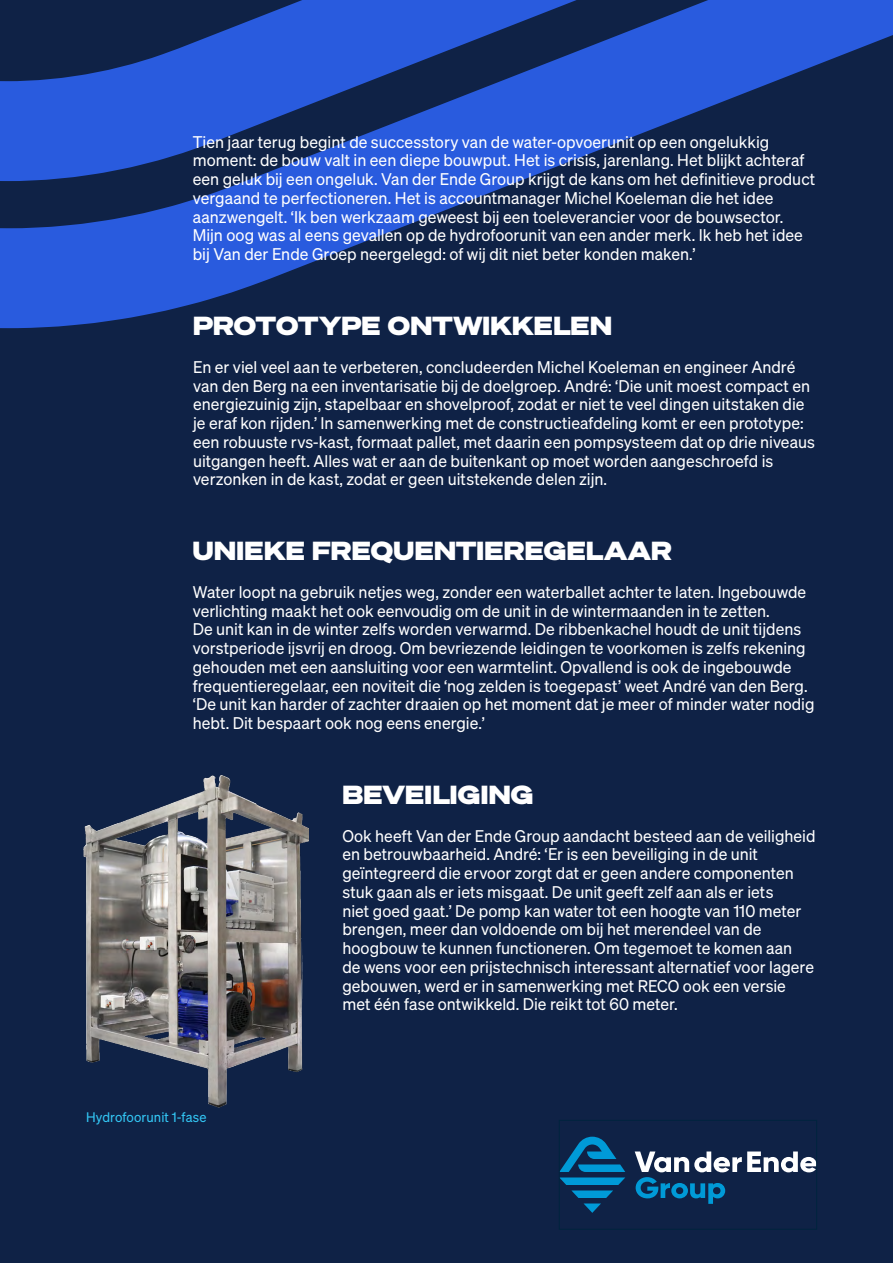
<style>
.page{position:relative;width:893px;height:1263px;background:#0f2246}
.page>*{position:absolute;margin:0;border:0;box-sizing:border-box;transform-origin:0 0}
.t1{font:25.5px "Sohne Breit Extrafett";letter-spacing:.01em;color:#fff}
.t2{font:16.5px/18.8px "Sohne Buch";color:#fff}
.t3{font:13.5px "Sohne Buch";letter-spacing:.005em;color:#33c7f5}
</style>
<div class="page">
<svg style="left:635px;top:1151px;width:180px;height:53px"></svg>
<svg style="left:561px;top:1137px;width:64px;height:76px"></svg>
<div style="left:559px;top:1120px;width:258px;height:109px;border:1px solid #00243e"></div>
<svg style="left:0;top:181px;width:520px;height:147px;fill:#295bde"></svg>
<svg style="left:0;top:0;width:893px;height:181px;fill:#295bde"></svg>
<img style="left:83px;top:775px;width:226px;height:333px">
<p class="t2" style="left:193px;top:132px;width:624px">Tien jaar terug begint de successtory van de water-opvoerunit op een ongelukkig moment: de bouw valt in een diepe bouwput. Het is crisis, jarenlang. Het blijkt achteraf een geluk bij een ongeluk. Van der Ende Group krijgt de kans om het definitieve product vergaand te perfectioneren. Het is accountmanager Michel Koeleman die het idee aanzwengelt. ‘Ik ben werkzaam geweest bij een toeleverancier voor de bouwsector.<br>Mijn oog was al eens gevallen op de hydrofoorunit van een ander merk. Ik heb het idee bij Van der Ende Groep neergelegd: of wij dit niet beter konden maken.’</p>
<h1 class="t1" style="left:193px;top:309px;width:420px">PROTOTYPE ONTWIKKELEN</h1>
<p class="t2" style="left:193px;top:357px;width:623px">En er viel veel aan te verbeteren, concludeerden Michel Koeleman en engineer André van den Berg na een inventarisatie bij de doelgroep. André: ‘Die unit moest compact en energiezuinig zijn, stapelbaar en shovelproof, zodat er niet te veel dingen uitstaken die je eraf kon rijden.’ In samenwerking met de constructieafdeling komt er een prototype: een robuuste rvs-kast, formaat pallet, met daarin een pompsysteem dat op drie niveaus uitgangen heeft. Alles wat er aan de buitenkant op moet worden aangeschroefd is verzonken in de kast, zodat er geen uitstekende delen zijn.</p>
<h1 class="t1" style="left:193px;top:534px;width:480px">UNIEKE FREQUENTIEREGELAAR</h1>
<p class="t2" style="left:193px;top:582px;width:623px">Water loopt na gebruik netjes weg, zonder een waterballet achter te laten. Ingebouwde verlichting maakt het ook eenvoudig om de unit in de wintermaanden in te zetten.<br>De unit kan in de winter zelfs worden verwarmd. De ribbenkachel houdt de unit tijdens vorstperiode ijsvrij en droog. Om bevriezende leidingen te voorkomen is zelfs rekening gehouden met een aansluiting voor een warmtelint. Opvallend is ook de ingebouwde frequentieregelaar, een noviteit die ‘nog zelden is toegepast’ weet André van den Berg. ‘De unit kan harder of zachter draaien op het moment dat je meer of minder water nodig hebt. Dit bespaart ook nog eens energie.’</p>
<p class="t3" style="left:86px;top:1109px;width:122px">Hydrofoorunit 1-fase</p>
<h1 class="t1" style="left:342px;top:778px;width:192px">BEVEILIGING</h1>
<p class="t2" style="left:342px;top:826px;width:475px">Ook heeft Van der Ende Group aandacht besteed aan de veiligheid en betrouwbaarheid. André: ‘Er is een beveiliging in de unit geïntegreerd die ervoor zorgt dat er geen andere componenten stuk gaan als er iets misgaat. De unit geeft zelf aan als er iets<br>niet goed gaat.’ De pomp kan water tot een hoogte van 110 meter brengen, meer dan voldoende om bij het merendeel van de hoogbouw te kunnen functioneren. Om tegemoet te komen aan<br>de wens voor een prijstechnisch interessant alternatief voor lagere gebouwen, werd er in samenwerking met RECO ook een versie met één fase ontwikkeld. Die reikt tot 60 meter.</p>
</div>
